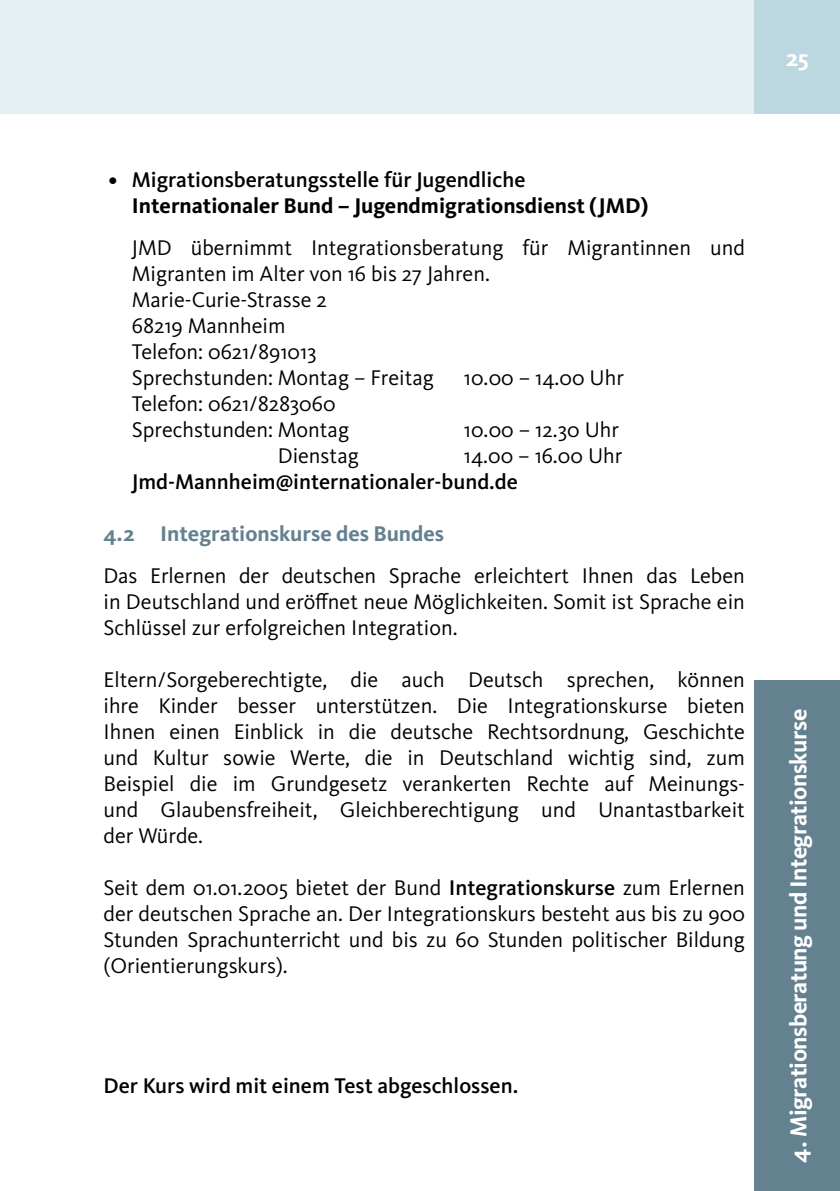
<style>
.page{position:relative;width:840px;height:1191px;background:#fff}
.page>*{position:absolute;margin:0;border:0;box-sizing:border-box;transform-origin:0 0}
.t1{font:700 24px "Kievit Pro";letter-spacing:-.02em;color:#fff}
.t2{font:22px/26px "Kievit Pro";color:#000;text-align:justify}
.t3{font:500 22px "Kievit Pro";color:#000}
.t4{font:700 22px "Kievit Pro";color:#000}
.t5{font:700 22px "Kievit Pro";color:#64818f}
.s1{font-weight:500}
</style>
<div class="page">
<div style="left:0;top:0;width:839px;height:113px;background:#e4eff2"></div>
<div style="left:754px;top:0;width:85px;height:113px;background:#bbd7df"></div>
<div style="left:754px;top:680px;width:85px;height:511px;background:#64818f"></div>
<p class="t3" style="left:108px;top:166px;width:418px">• Migrationsberatungsstelle für Jugendliche</p>
<p class="t4" style="left:132px;top:192px;width:517px">Internationaler Bund – Jugendmigrationsdienst (JMD)</p>
<p class="t2" style="left:132px;top:234px;width:614px;text-align:left">JMD übernimmt Integrationsberatung für Migrantinnen und<br>Migranten im Alter von 16 bis 27 Jahren.<br>Marie-Curie-Strasse 2<br>68219 Mannheim<br>Telefon: 0621/891013<br>Sprechstunden: Montag – Freitag</p>
<p class="t2" style="left:463px;top:364px;width:161px">10.00 – 14.00 Uhr</p>
<p class="t2" style="left:132px;top:390px;width:218px">Telefon: 0621/8283060<br>Sprechstunden: Montag</p>
<p class="t2" style="left:463px;top:416px;width:156px">10.00 – 12.30 Uhr</p>
<p class="t2" style="left:278px;top:442px;width:82px">Dienstag</p>
<p class="t2" style="left:463px;top:442px;width:160px">14.00 – 16.00 Uhr</p>
<p class="t3" style="left:132px;top:468px;width:387px">Jmd-Mannheim@internationaler-bund.de</p>
<p class="t5" style="left:103px;top:520px;width:342px">4.2 Integrationskurse des Bundes</p>
<p class="t2" style="left:103px;top:562px;width:642px">Das Erlernen der deutschen Sprache erleichtert Ihnen das Leben in Deutschland und eröffnet neue Möglichkeiten. Somit ist Sprache ein Schlüssel zur erfolgreichen Integration.</p>
<p class="t2" style="left:103px;top:666px;width:642px">Eltern/Sorgeberechtigte, die auch Deutsch sprechen, können ihre Kinder besser unterstützen. Die Integrationskurse bieten Ihnen einen Einblick in die deutsche Rechtsordnung, Geschichte und Kultur sowie Werte, die in Deutschland wichtig sind, zum Beispiel die im Grundgesetz verankerten Rechte auf Meinungs&shy;und Glaubensfreiheit, Gleichberechtigung und Unantastbarkeit der Würde.</p>
<p class="t2" style="left:103px;top:874px;width:642px">Seit dem 01.01.2005 bietet der Bund <span class="s1">Integrationskurse</span> zum Erlernen der deutschen Sprache an. Der Integrationskurs besteht aus bis zu 900<br>Stunden Sprachunterricht und bis zu 60 Stunden politischer Bildung (Orientierungskurs).</p>
<p class="t3" style="left:103px;top:1072px;width:416px">Der Kurs wird mit einem Test abgeschlossen.</p>
<p class="t1" style="left:785px;top:43px;width:24px">25</p>
<p class="t1" style="left:783px;top:1162px;width:455px;rotate:-90deg">4. Migrationsberatung und Integrationskurse</p>
</div>
